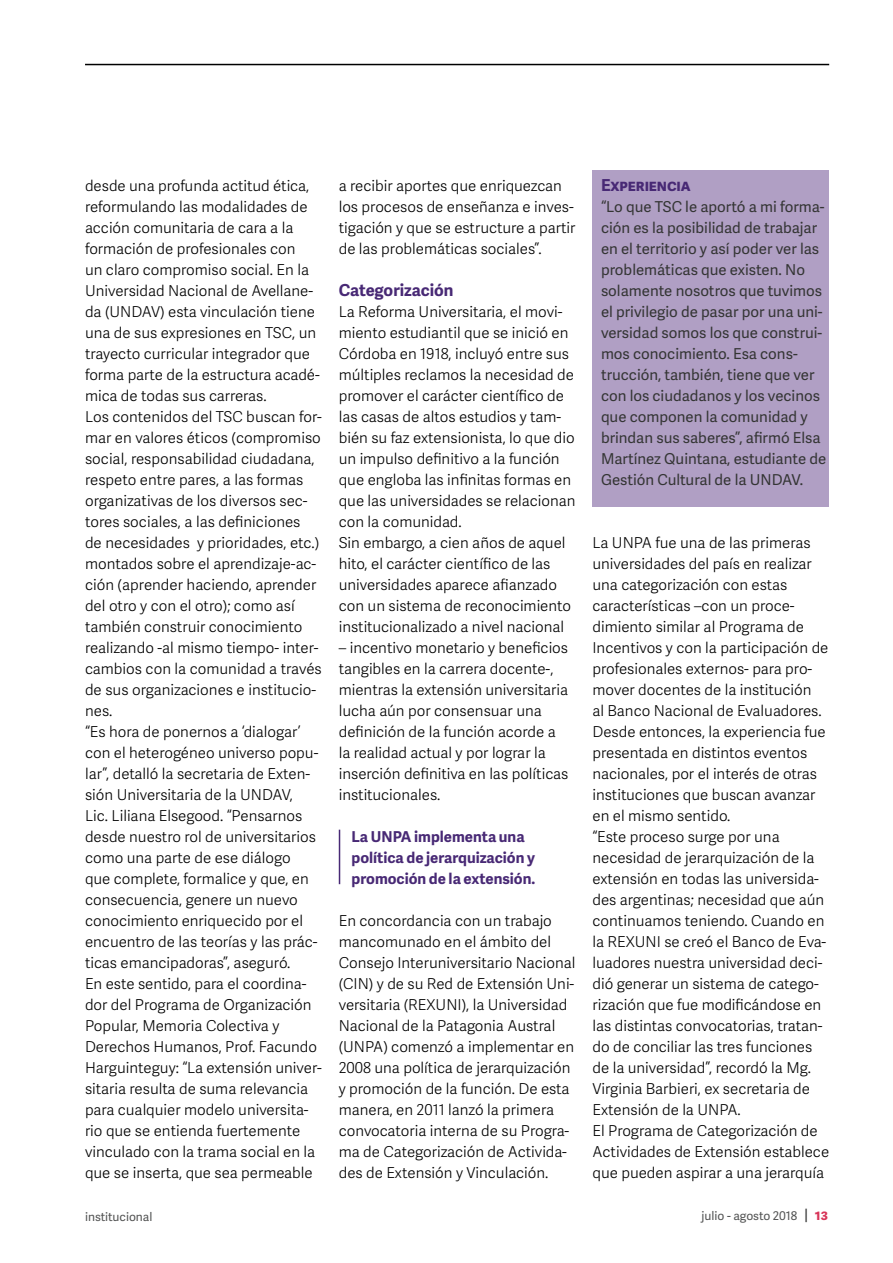
<style>
.page{position:relative;width:893px;height:1263px;background:#fff}
.page>*{position:absolute;margin:0;border:0;box-sizing:border-box;transform-origin:0 0}
.t1{font:700 16.5px "Adelle Sans";letter-spacing:-.01em;color:#482975}
.t2{font:15px/21px "Adelle Sans Lt";color:#000}
.t3{font:15px/21px "Adelle Sans";color:#343534}
.t4{font:700 15px/21px "Adelle Sans";color:#482975}
.t5{font:12px "Adelle Sans";color:#525353}
.s1{font-size:15px;color:#343534}
.s2{font-weight:700;font-size:15px;color:#d83559}
</style>
<div class="page">
<div style="left:592px;top:170px;width:237px;height:336px;background:#b09fc4"></div>
<hr style="left:85px;top:64px;width:744px;height:1px;background:#000">
<hr style="left:339px;top:830px;width:1px;height:54px;background:#482975">
<p class="t2" style="left:85px;top:175px;width:238px">desde una profunda actitud ética, reformulando las modalidades de acción comunitaria de cara a la formación de profesionales con<br>un claro compromiso social. En la Universidad Nacional de Avellane&shy;da (UNDAV) esta vinculación tiene una de sus expresiones en TSC, un trayecto curricular integrador que forma parte de la estructura acadé&shy;mica de todas sus carreras.<br>Los contenidos del TSC buscan for&shy;mar en valores éticos (compromiso social, responsabilidad ciudadana, respeto entre pares, a las formas organizativas de los diversos sec&shy;tores sociales, a las definiciones<br>de necesidades y prioridades, etc.) montados sobre el aprendizaje-ac&shy;ción (aprender haciendo, aprender del otro y con el otro); como así también construir conocimiento realizando -al mismo tiempo- inter&shy;cambios con la comunidad a través de sus organizaciones e institucio&shy;nes.<br>“Es hora de ponernos a ‘dialogar’ con el heterogéneo universo popu&shy;lar”, detalló la secretaria de Exten&shy;sión Universitaria de la UNDAV,<br>Lic. Liliana Elsegood. “Pensarnos desde nuestro rol de universitarios como una parte de ese diálogo<br>que complete, formalice y que, en consecuencia, genere un nuevo conocimiento enriquecido por el encuentro de las teorías y las prác&shy;ticas emancipadoras”, aseguró.<br>En este sentido, para el coordina&shy;dor del Programa de Organización Popular, Memoria Colectiva y Derechos Humanos, Prof. Facundo Harguinteguy: “La extensión univer&shy;sitaria resulta de suma relevancia para cualquier modelo universita&shy;rio que se entienda fuertemente vinculado con la trama social en la que se inserta, que sea permeable</p>
<p class="t2" style="left:339px;top:175px;width:238px">a recibir aportes que enriquezcan los procesos de enseñanza e inves&shy;tigación y que se estructure a partir de las problemáticas sociales”.</p>
<p class="t1" style="left:339px;top:278px;width:116px">Categorización</p>
<p class="t2" style="left:339px;top:301px;width:238px">La Reforma Universitaria, el movi&shy;miento estudiantil que se inició en Córdoba en 1918, incluyó entre sus múltiples reclamos la necesidad de promover el carácter científico de las casas de altos estudios y tam&shy;bién su faz extensionista, lo que dio un impulso definitivo a la función que engloba las infinitas formas en que las universidades se relacionan con la comunidad.<br>Sin embargo, a cien años de aquel hito, el carácter científico de las universidades aparece afianzado con un sistema de reconocimiento institucionalizado a nivel nacional</p>
<p class="t2" style="left:339px;top:637px;width:231px">– incentivo monetario y beneficios tangibles en la carrera docente-, mientras la extensión universitaria lucha aún por consensuar una definición de la función acorde a la realidad actual y por lograr la inserción definitiva en las políticas institucionales.</p>
<p class="t4" style="left:351px;top:825px;width:185px">La UNPA implementa una política de jerarquización y promoción de la extensión.</p>
<p class="t2" style="left:339px;top:910px;width:238px">En concordancia con un trabajo mancomunado en el ámbito del Consejo Interuniversitario Nacional (CIN) y de su Red de Extensión Uni&shy;versitaria (REXUNI), la Universidad Nacional de la Patagonia Austral (UNPA) comenzó a implementar en 2008 una política de jerarquización y promoción de la función. De esta manera, en 2011 lanzó la primera convocatoria interna de su Progra&shy;ma de Categorización de Activida&shy;des de Extensión y Vinculación.</p>
<p class="t1" style="left:601px;top:173px;width:91px">Experiencia</p>
<p class="t3" style="left:601px;top:195px;width:227px">“Lo que TSC le aportó a mi forma&shy;ción es la posibilidad de trabajar en el territorio y así poder ver las problemáticas que existen. No solamente nosotros que tuvimos el privilegio de pasar por una uni&shy;versidad somos los que construi&shy;mos conocimiento. Esa cons&shy;trucción, también, tiene que ver con los ciudadanos y los vecinos que componen la comunidad y brindan sus saberes”, afirmó Elsa<br>Martínez Quintana, estudiante de<br>Gestión Cultural de la UNDAV.</p>
<p class="t2" style="left:592px;top:532px;width:238px">La UNPA fue una de las primeras universidades del país en realizar una categorización con estas características –con un proce&shy;dimiento similar al Programa de Incentivos y con la participación de profesionales externos- para pro&shy;mover docentes de la institución<br>al Banco Nacional de Evaluadores.<br>Desde entonces, la experiencia fue presentada en distintos eventos nacionales, por el interés de otras instituciones que buscan avanzar en el mismo sentido.<br>“Este proceso surge por una necesidad de jerarquización de la extensión en todas las universida&shy;des argentinas; necesidad que aún continuamos teniendo. Cuando en la REXUNI se creó el Banco de Eva&shy;luadores nuestra universidad deci&shy;dió generar un sistema de catego&shy;rización que fue modificándose en las distintas convocatorias, tratan&shy;do de conciliar las tres funciones de la universidad”, recordó la Mg.<br>Virginia Barbieri, ex secretaria de Extensión de la UNPA.<br>El Programa de Categorización de Actividades de Extensión establece que pueden aspirar a una jerarquía</p>
<p class="t5" style="left:85px;top:1208px;width:69px">institucional</p>
<p class="t5" style="left:702px;top:1207px;width:128px">julio - agosto 2018 <span class="s1">|</span> <span class="s2">13</span></p>
</div>
